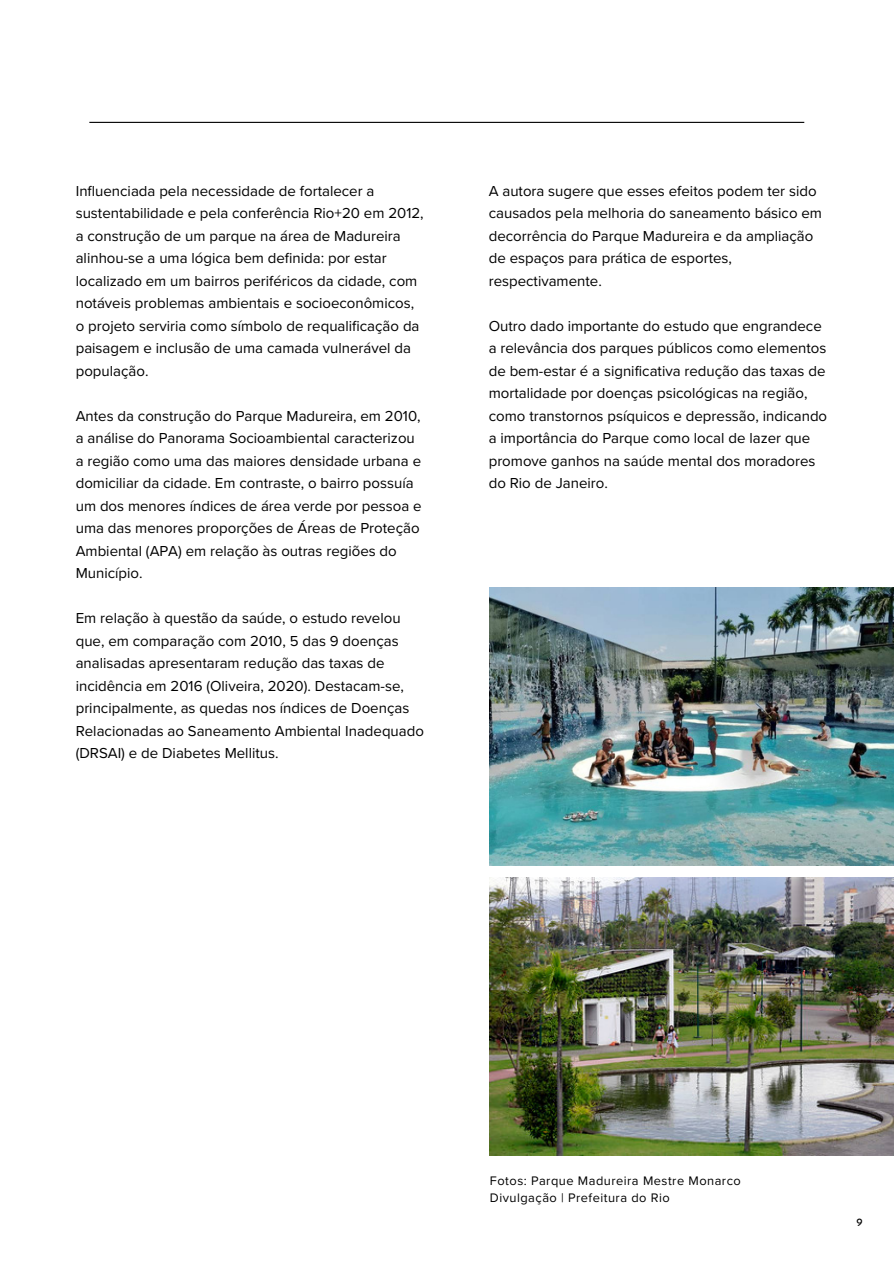
<style>
.page{position:relative;width:894px;height:1264px;background:#fff}
.page>*{position:absolute;margin:0;border:0;box-sizing:border-box;transform-origin:0 0}
.t1{font:15px/22.5px "Proxima Nova";color:#000}
.t2{font:12.75px "Proxima Nova";letter-spacing:.04em;color:#000}
.t3{font:11.25px "Josefin Sans";color:#000}
</style>
<div class="page">
<hr style="left:89px;top:122px;width:715px;height:1px;background:#000">
<img style="left:489px;top:588px;width:404px;height:277px">
<img style="left:489px;top:877px;width:404px;height:278px">
<h1 class="t1" style="left:76px;top:180px;width:349px">Influenciada pela necessidade de fortalecer a sustentabilidade e pela conferência Rio+20 em 2012, a construção de um parque na área de Madureira alinhou-se a uma lógica bem definida: por estar localizado em um bairros periféricos da cidade, com notáveis problemas ambientais e socioeconômicos, o projeto serviria como símbolo de requalificação da paisagem e inclusão de uma camada vulnerável da população.</h1>
<h1 class="t1" style="left:76px;top:405px;width:347px">Antes da construção do Parque Madureira, em 2010, a análise do Panorama Socioambiental caracterizou a região como uma das maiores densidade urbana e domiciliar da cidade. Em contraste, o bairro possuía um dos menores índices de área verde por pessoa e uma das menores proporções de Áreas de Proteção Ambiental (APA) em relação às outras regiões do Município.</h1>
<h1 class="t1" style="left:76px;top:607px;width:349px">Em relação à questão da saúde, o estudo revelou que, em comparação com 2010, 5 das 9 doenças analisadas apresentaram redução das taxas de incidência em 2016 (Oliveira, 2020). Destacam-se, principalmente, as quedas nos índices de Doenças Relacionadas ao Saneamento Ambiental Inadequado (DRSAI) e de Diabetes Mellitus.</h1>
<p class="t1" style="left:488px;top:180px;width:335px">A autora sugere que esses efeitos podem ter sido causados pela melhoria do saneamento básico em decorrência do Parque Madureira e da ampliação de espaços para prática de esportes, respectivamente.</p>
<p class="t1" style="left:488px;top:315px;width:340px">Outro dado importante do estudo que engrandece a relevância dos parques públicos como elementos de bem-estar é a significativa redução das taxas de mortalidade por doenças psicológicas na região, como transtornos psíquicos e depressão, indicando a importância do Parque como local de lazer que promove ganhos na saúde mental dos moradores do Rio de Janeiro.</p>
<p class="t2" style="left:489px;top:1172px;width:252px">Fotos: Parque Madureira Mestre Monarco</p>
<p class="t2" style="left:489px;top:1189px;width:181px">Divulgação | Prefeitura do Rio</p>
<h1 class="t3" style="left:856px;top:1217px;width:8px">9</h1>
</div>
